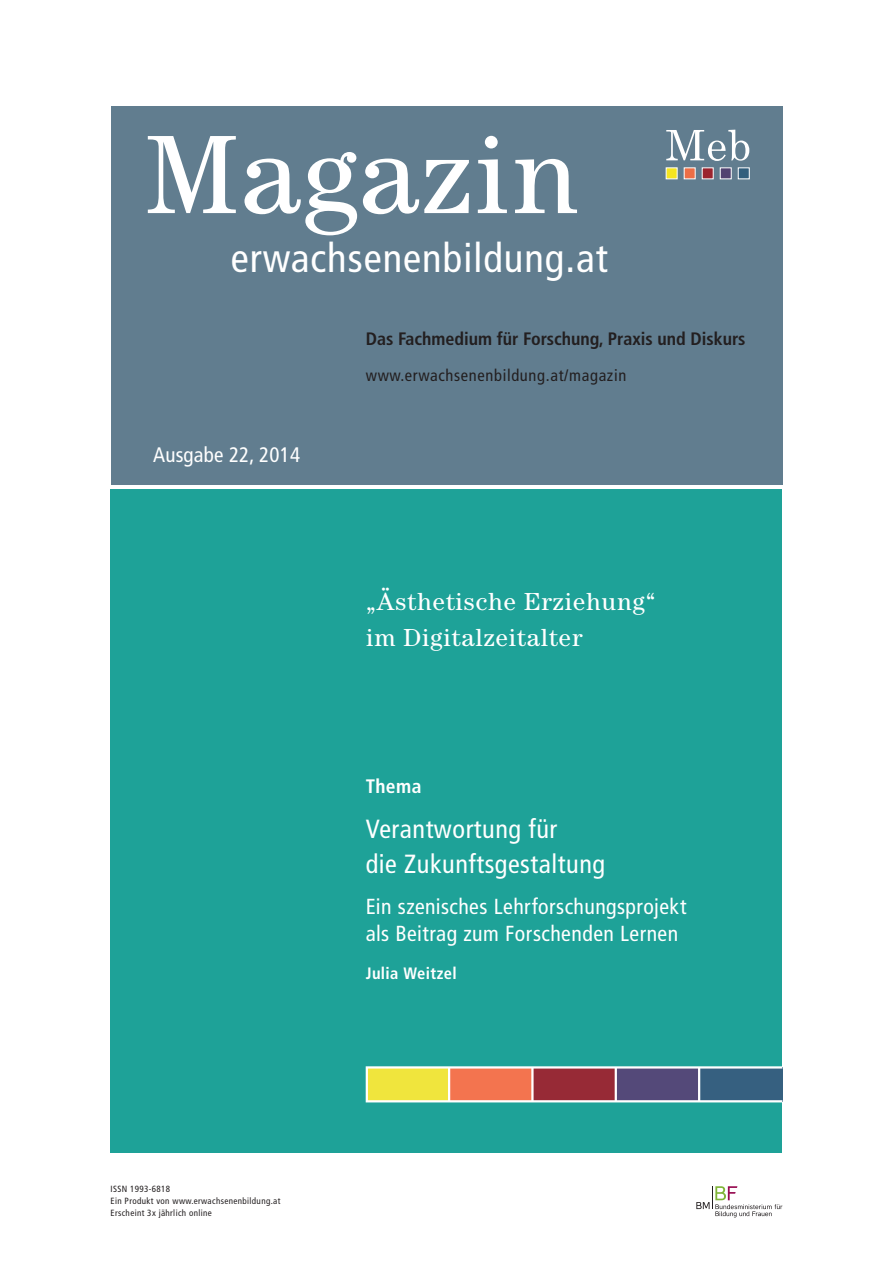
<style>
.page{position:relative;width:893px;height:1263px;background:#fff}
.page>*{position:absolute;margin:0;border:0;box-sizing:border-box;transform-origin:0 0}
.t1{font:115.5px "Century EF";letter-spacing:.01em;color:#fff}
.t2{font:condensed 40.5px "Frutiger LT Std";letter-spacing:.025em;color:#fff}
.t3{font:condensed 26.25px/34.5px "Frutiger LT Std";letter-spacing:.02em;color:#fff}
.t4{font:25.5px/36px "Century EF";letter-spacing:.02em;color:#fff}
.t5{font:condensed 21.75px/27px "Frutiger LT Std";letter-spacing:.02em;color:#fff}
.t6{font:condensed 21px "Frutiger LT Std";letter-spacing:.01em;color:#fff}
.t7{font:700 condensed 19.5px "Frutiger LT Std";letter-spacing:.02em;color:#fff}
.t8{font:700 condensed 18px "Frutiger LT Std";color:#231f20}
.t9{font:condensed 16.5px "Frutiger LT Std";letter-spacing:.04em;color:#231f20}
.t10{font:700 condensed 16.5px "Frutiger LT Std";letter-spacing:.02em;color:#fff}
.t11{font:condensed 9px/12px "Frutiger LT Std";letter-spacing:.04em;color:#231f20}
</style>
<div class="page">
<div style="left:111px;top:106px;width:671px;height:379px;background:#617d8f"></div>
<div style="left:111px;top:489px;width:671px;height:663px;background:#1ea298"></div>
<div style="left:532px;top:1067px;width:84px;height:34px;background:#972a36"></div>
<div style="left:616px;top:1067px;width:83px;height:34px;background:#544979"></div>
<div style="left:699px;top:1067px;width:83px;height:34px;background:#366080"></div>
<div style="left:367px;top:1067px;width:82px;height:34px;background:#f0e53d"></div>
<div style="left:449px;top:1067px;width:83px;height:34px;background:#f3744f"></div>
<hr style="left:448px;top:1067px;width:2px;height:34px;background:#fff">
<hr style="left:531px;top:1067px;width:3px;height:34px;background:#fff">
<hr style="left:615px;top:1067px;width:2px;height:34px;background:#fff">
<hr style="left:698px;top:1067px;width:2px;height:34px;background:#fff">
<div style="left:366px;top:1066px;width:417px;height:36px;border:2px solid #fff"></div>
<div style="left:702px;top:168px;width:11px;height:11px;background:#9b242f"></div>
<div style="left:720px;top:168px;width:11px;height:11px;background:#524371;border:1px solid #fff"></div>
<div style="left:738px;top:168px;width:11px;height:11px;background:#325e7c;border:1px solid #fff"></div>
<div style="left:666px;top:168px;width:11px;height:11px;background:#f5e521"></div>
<div style="left:684px;top:168px;width:11px;height:11px;background:#ec6e46;border:1px solid #fff"></div>
<svg style="left:666px;top:130px;width:83px;height:31px"></svg>
<svg style="left:696px;top:1186px;width:86px;height:31px"></svg>
<h1 class="t1" style="left:145px;top:108px;width:436px">Magazin</h1>
<h2 class="t2" style="left:231px;top:234px;width:379px">erwachsenenbildung.at</h2>
<h3 class="t6" style="left:153px;top:443px;width:149px">Ausgabe 22, 2014</h3>
<h3 class="t8" style="left:366px;top:328px;width:381px">Das Fachmedium für Forschung, Praxis und Diskurs</h3>
<h3 class="t9" style="left:366px;top:366px;width:262px">www.erwachsenenbildung.at/magazin</h3>
<h3 class="t4" style="left:366px;top:584px;width:292px">„Ästhetische Erziehung“ im Digitalzeitalter</h3>
<h3 class="t7" style="left:366px;top:774px;width:57px">Thema</h3>
<h3 class="t3" style="left:366px;top:812px;width:241px">Verantwortung für<br>die Zukunftsgestaltung</h3>
<h3 class="t5" style="left:366px;top:893px;width:322px">Ein szenisches Lehrforschungsprojekt als Beitrag zum Forschenden Lernen</h3>
<h3 class="t10" style="left:366px;top:964px;width:93px">Julia Weitzel</h3>
<p class="t11" style="left:111px;top:1183px;width:171px">ISSN 1993-6818<br>Ein Produkt von www.erwachsenenbildung.at<br>Erscheint 3x jährlich online</p>
</div>
